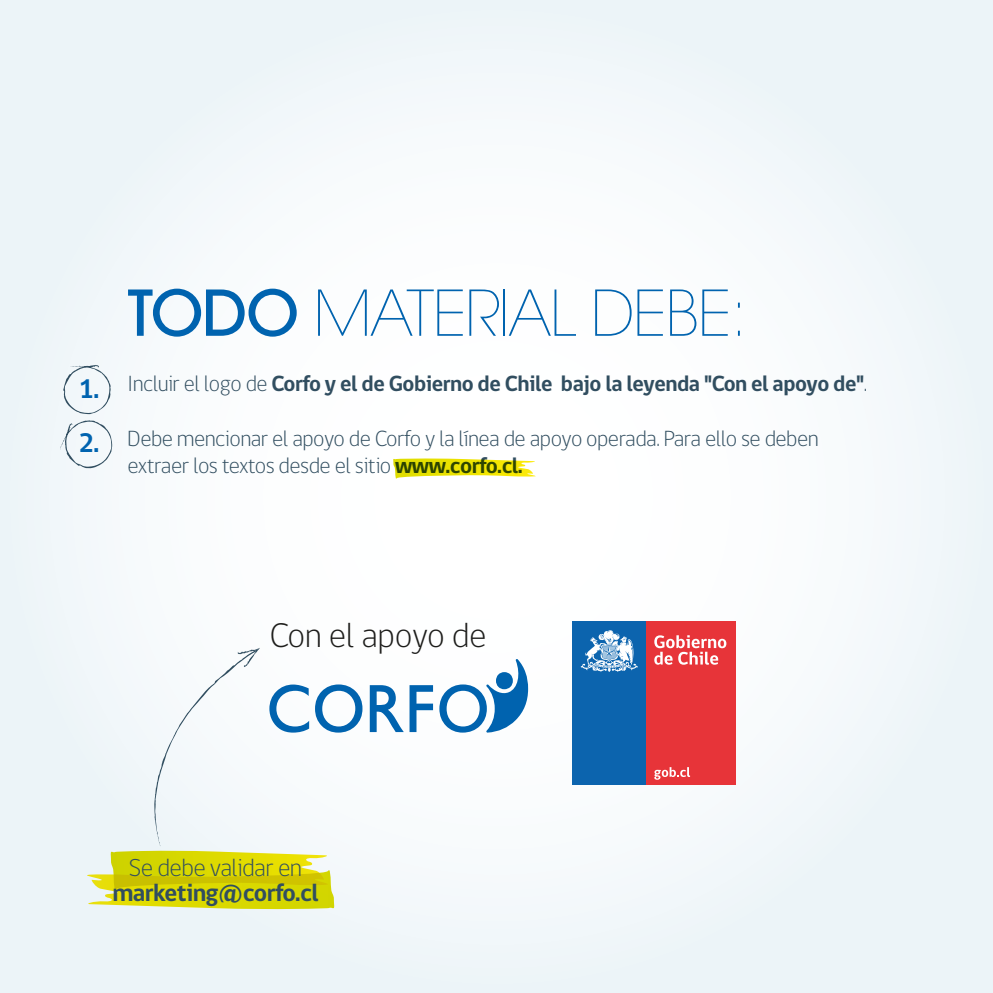
<style>
.page{position:relative;width:993px;height:993px;background:#fff}
.page>*{position:absolute;margin:0;border:0;box-sizing:border-box;transform-origin:0 0}
.t1{font:200 62.5px "ITC Avant Garde Pro";letter-spacing:-.025em;color:#0063af}
.t2{font:300 35px "gob CL";letter-spacing:-.015em;color:#1d1d1b}
.t3{font:700 27.5px/53.5px "gob CL";color:#0063af;scale:.96 1}
.t4{font:700 25px "gob CL";letter-spacing:-.025em;color:#314e60}
.t5{font:300 25px "gob CL";letter-spacing:-.025em;color:#314e60}
.t6{font:300 22.5px/27.5px "gob CL";letter-spacing:-.025em;color:#314e60}
.t7{font:700 22.5px "gob CL";letter-spacing:-.025em;color:#314e60}
.s1{font-weight:500}
.s2{font-weight:300}
.s3{font-weight:700}
</style>
<div class="page">
<div style="left:0;top:0;width:992px;height:992px;background:#f4f8fb"></div>
<svg style="left:369px;top:685px;width:34px;height:46px"></svg>
<svg style="left:409px;top:685px;width:24px;height:46px"></svg>
<svg style="left:439px;top:659px;width:89px;height:73px"></svg>
<svg style="left:393px;top:458px;width:142px;height:20px"></svg>
<svg style="left:87px;top:648px;width:275px;height:260px"></svg>
<svg style="left:63px;top:365px;width:48px;height:49px"></svg>
<svg style="left:60px;top:420px;width:53px;height:48px"></svg>
<div style="left:572px;top:621px;width:73px;height:163px;background:#0c64ae"></div>
<div style="left:645px;top:621px;width:90px;height:163px;background:#e73439"></div>
<svg style="left:654px;top:635px;width:72px;height:29px"></svg>
<svg style="left:654px;top:767px;width:35px;height:12px"></svg>
<svg style="left:580px;top:630px;width:57px;height:41px"></svg>
<p class="t3" style="left:79px;top:363px;width:23px">1.<br>2.</p>
<h1 class="t1" style="left:128px;top:273px;width:621px"><span class="s1">TODO</span> MATERIAL DEBE:</h1>
<p class="t7" style="left:128px;top:368px;width:740px"><span class="s2">Incluir el logo de</span> Corfo y el de Gobierno de Chile bajo la leyenda "Con el apoyo de"<span class="s2">.</span></p>
<p class="t6" style="left:128px;top:425px;width:692px">Debe mencionar el apoyo de Corfo y la línea de apoyo operada. Para ello se deben extraer los textos desde el sitio <span class="s3">www.corfo.cl.</span></p>
<h2 class="t2" style="left:269px;top:611px;width:219px">Con el apoyo de</h2>
<p class="t5" style="left:129px;top:850px;width:175px">Se debe validar en</p>
<p class="t4" style="left:112px;top:875px;width:208px">marketing@corfo.cl</p>
</div>
